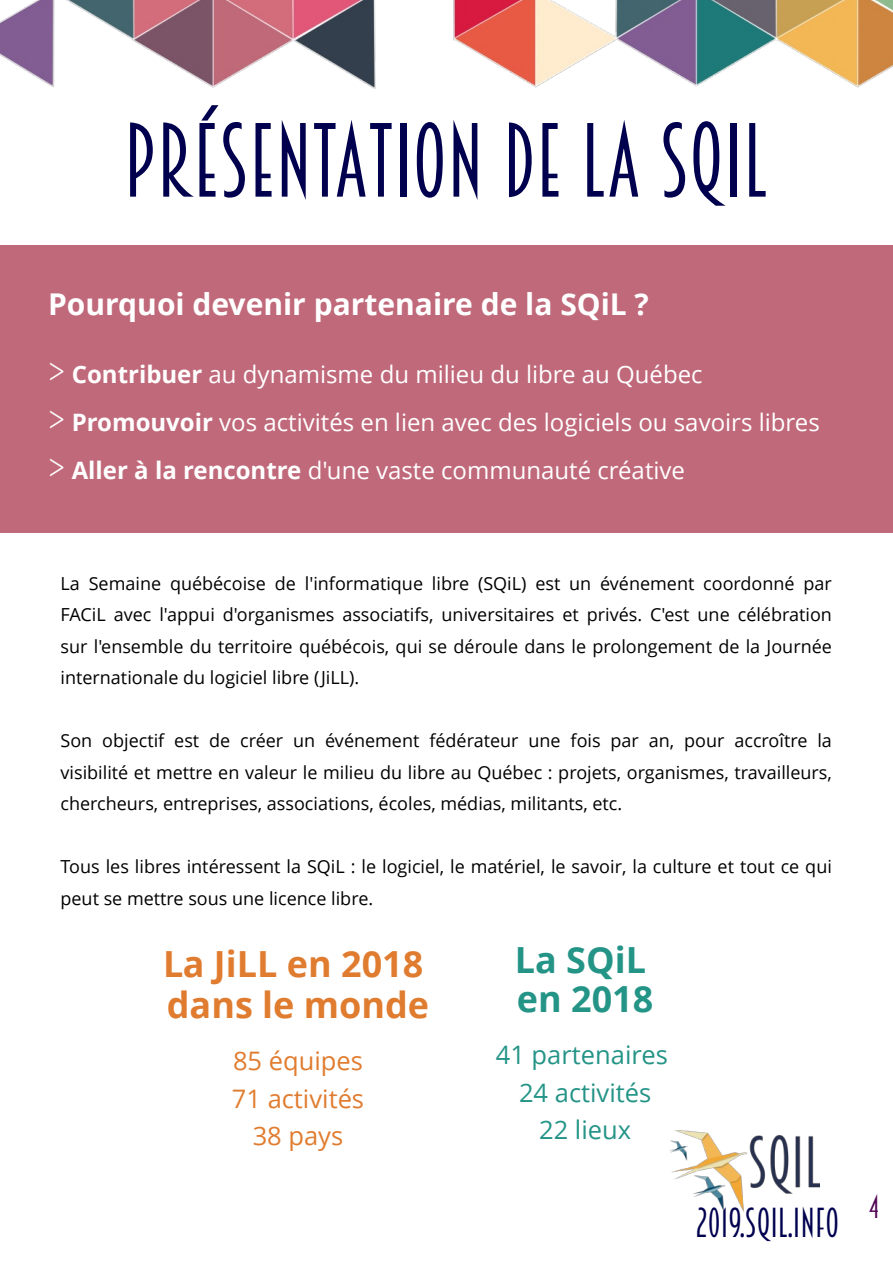
<style>
.page{position:relative;width:893px;height:1263px;background:#fff}
.page>*{position:absolute;margin:0;border:0;box-sizing:border-box;transform-origin:0 0}
.t1{font:94.5px "Breamcatcher";color:#00004f}
.t2{font:37.5px "Breamcatcher";color:#00004f}
.t3{font:700 36px/40.5px "Open Sans";color:#e07c2f}
.t4{font:700 36px/39px "Open Sans";color:#249487}
.t5{font:700 30px "Open Sans";color:#fff}
.t6{font:30px "Breamcatcher";color:#510254}
.t7{font:25.5px/37.5px "Open Sans";color:#249487;text-align:center}
.t8{font:25.5px/37.5px "Open Sans";color:#e07c2f;text-align:center}
.t9{font:24px/48px "Open Sans";color:#fff}
.t10{font:18px/31.5px "Open Sans";color:#000;text-align:justify}
.s1{font-family:"Breamcatcher";font-size:30px}
.s2{font-weight:700}
</style>
<div class="page">
<div style="left:0;top:245px;width:893px;height:287px;background:#c0697a"></div>
<img style="left:670px;top:1131px;width:150px;height:80px">
<img style="left:0;top:0;width:893px;height:89px">
<h1 class="t1" style="left:124px;top:105px;width:645px">PRÉSENTATION DE LA SQIL</h1>
<h3 class="t5" style="left:48px;top:283px;width:602px">Pourquoi devenir partenaire de la SQiL ?</h3>
<h3 class="t9" style="left:48px;top:349px;width:773px"><span class="s1">&gt;</span> <span class="s2">Contribuer</span> au dynamisme du milieu du libre au Québec<br><span class="s1">&gt;</span> <span class="s2">Promouvoir</span> vos activités en lien avec des logiciels ou savoirs libres <span class="s1">&gt;</span> <span class="s2">Aller à la rencontre</span> d'une vaste communauté créative</h3>
<p class="t10" style="left:61px;top:567px;width:773px">La Semaine québécoise de l'informatique libre (SQiL) est un événement coordonné par FACiL avec l'appui d'organismes associatifs, universitaires et privés. C'est une célébration sur l'ensemble du territoire québécois, qui se déroule dans le prolongement de la Journée internationale du logiciel libre (JiLL).</p>
<p class="t10" style="left:61px;top:724px;width:773px">Son objectif est de créer un événement fédérateur une fois par an, pour accroître la visibilité et mettre en valeur le milieu du libre au Québec : projets, organismes, travailleurs, chercheurs, entreprises, associations, écoles, médias, militants, etc.</p>
<p class="t10" style="left:61px;top:850px;width:773px">Tous les libres intéressent la SQiL : le logiciel, le matériel, le savoir, la culture et tout ce qui peut se mettre sous une licence libre.</p>
<h3 class="t3" style="left:163px;top:943px;width:267px">La JiLL en 2018 dans le monde</h3>
<h3 class="t8" style="left:232px;top:1041px;width:134px">85 équipes<br>71 activités<br>38 pays</h3>
<h3 class="t4" style="left:515px;top:939px;width:140px">La SQiL en 2018</h3>
<h3 class="t7" style="left:496px;top:1035px;width:173px">41 partenaires<br>24 activités<br>22 lieux</h3>
<h2 class="t2" style="left:695px;top:1201px;width:145px">2019.SQIL.INFO</h2>
<h3 class="t6" style="left:869px;top:1189px;width:12px">4</h3>
</div>
